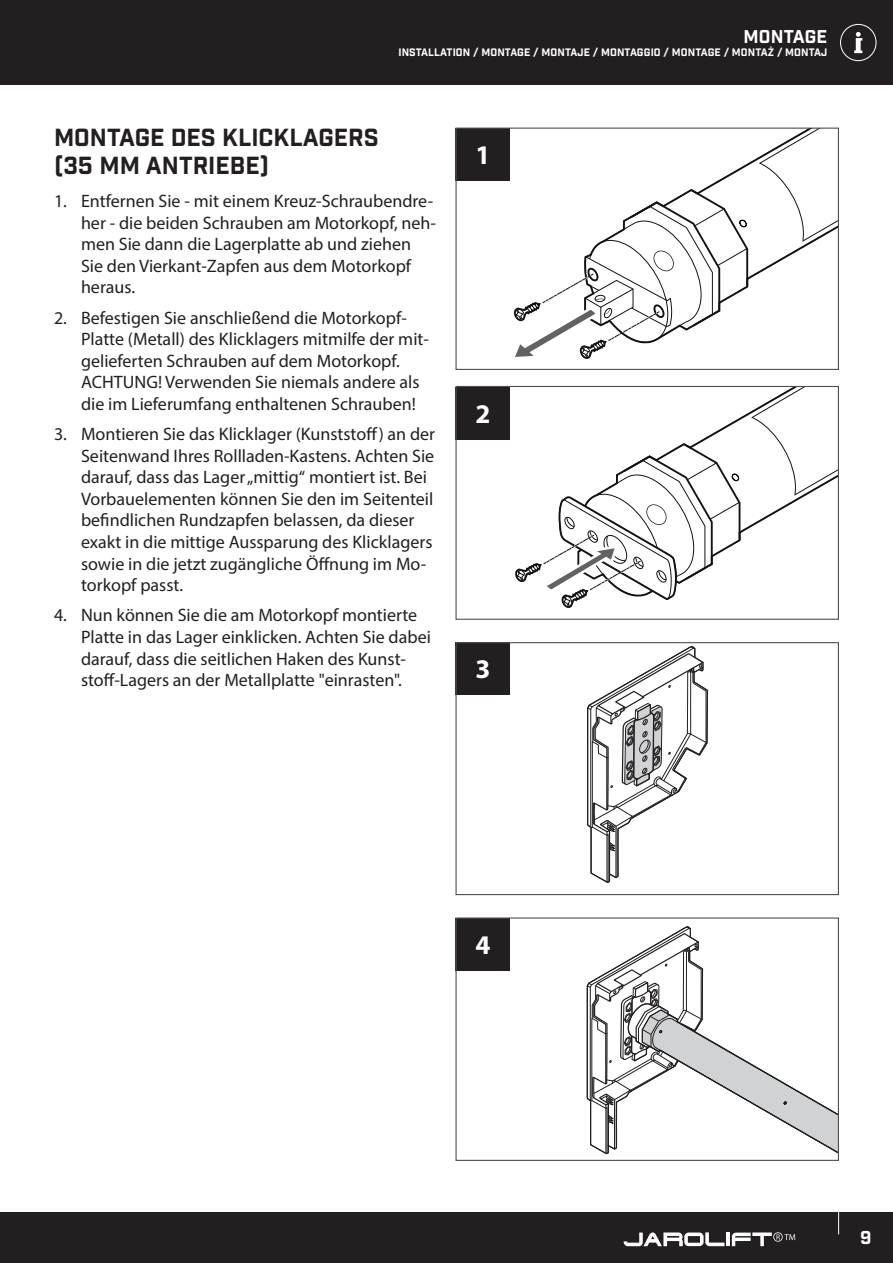
<style>
.page{position:relative;width:893px;height:1263px;background:#fff}
.page>*{position:absolute;margin:0;border:0;box-sizing:border-box;transform-origin:0 0}
.t1{font:700 27px "Myriad Pro";color:#fff}
.t2{font:24px/28.8px "Industry Inc Base";color:#231f20}
.t3{font:18px/21.6px "Myriad Pro";color:#231f20}
.t4{font:18px "Industry Inc Base";letter-spacing:.01em;color:#fff}
.t5{font:10.5px "Industry Inc Base";letter-spacing:.01em;color:#fff}
</style>
<div class="page">
<div style="left:0;top:1212px;width:893px;height:51px;background:#231f20"></div>
<div style="left:0;top:0;width:893px;height:85px;background:#231f20"></div>
<svg style="left:838px;top:1212px;width:1px;height:22px"></svg>
<svg style="left:854px;top:32px;width:8px;height:21px"></svg>
<div style="left:840px;top:24px;width:36px;height:37px;border:1px solid #fff;border-radius:50%"></div>
<svg style="left:624px;top:1232px;width:100px;height:14px"></svg>
<hr style="left:726px;top:1232px;width:4px;height:14px;background:#fff">
<svg style="left:732px;top:1232px;width:63px;height:14px"></svg>
<svg style="left:513px;top:130px;width:324px;height:229px"></svg>
<svg style="left:515px;top:388px;width:322px;height:220px"></svg>
<svg style="left:587px;top:646px;width:121px;height:237px"></svg>
<svg style="left:586px;top:926px;width:251px;height:229px"></svg>
<div style="left:455px;top:129px;width:55px;height:52px;background:#231f20"></div>
<div style="left:455px;top:387px;width:55px;height:52px;background:#231f20"></div>
<div style="left:455px;top:642px;width:55px;height:53px;background:#231f20"></div>
<div style="left:455px;top:918px;width:55px;height:53px;background:#231f20"></div>
<div style="left:455px;top:128px;width:384px;height:242px;border:1px solid #4e5152"></div>
<div style="left:455px;top:386px;width:384px;height:234px;border:1px solid #4e5152"></div>
<div style="left:455px;top:642px;width:384px;height:253px;border:1px solid #4e5152"></div>
<div style="left:455px;top:917px;width:384px;height:244px;border:1px solid #4e5152"></div>
<p class="t4" style="left:743px;top:26px;width:85px">MONTAGE</p>
<p class="t5" style="left:398px;top:45px;width:430px">INSTALLATION / MONTAGE / MONTAJE / MONTAGGIO / MONTAGE / MONTAŻ / MONTAJ</p>
<h2 class="t2" style="left:54px;top:124px;width:326px">MONTAGE DES KLICKLAGERS (35 MM ANTRIEBE)</h2>
<h1 class="t1" style="left:475px;top:138px;width:16px">1</h1>
<p class="t3" style="left:81px;top:190px;width:357px;text-indent:-27px">1. Entfernen Sie - mit einem Kreuz-Schraubendre&shy;her - die beiden Schrauben am Motorkopf, neh&shy;men Sie dann die Lagerplatte ab und ziehen Sie den Vierkant-Zapfen aus dem Motorkopf heraus.</p>
<p class="t3" style="left:81px;top:306px;width:349px;text-indent:-27px">2. Befestigen Sie anschließend die Motorkopf-Platte (Metall) des Klicklagers mitmilfe der mit&shy;gelieferten Schrauben auf dem Motorkopf.<br>ACHTUNG! Verwenden Sie niemals andere als die im Lieferumfang enthaltenen Schrauben!</p>
<p class="t3" style="left:81px;top:423px;width:356px;text-indent:-27px">3. Montieren Sie das Klicklager (Kunststoff) an der Seitenwand Ihres Rollladen-Kastens. Achten Sie darauf, dass das Lager „mittig“ montiert ist. Bei Vorbauelementen können Sie den im Seitenteil befindlichen Rundzapfen belassen, da dieser exakt in die mittige Aussparung des Klicklagers sowie in die jetzt zugängliche Öffnung im Mo&shy;torkopf passt.</p>
<p class="t3" style="left:81px;top:604px;width:351px;text-indent:-27px">4. Nun können Sie die am Motorkopf montierte Platte in das Lager einklicken. Achten Sie dabei darauf, dass die seitlichen Haken des Kunst&shy;stoff-Lagers an der Metallplatte "einrasten".</p>
<h1 class="t1" style="left:475px;top:396px;width:16px">2</h1>
<h1 class="t1" style="left:475px;top:651px;width:16px">3</h1>
<h1 class="t1" style="left:475px;top:928px;width:16px">4</h1>
<p class="t4" style="left:860px;top:1227px;width:13px">9</p>
</div>
